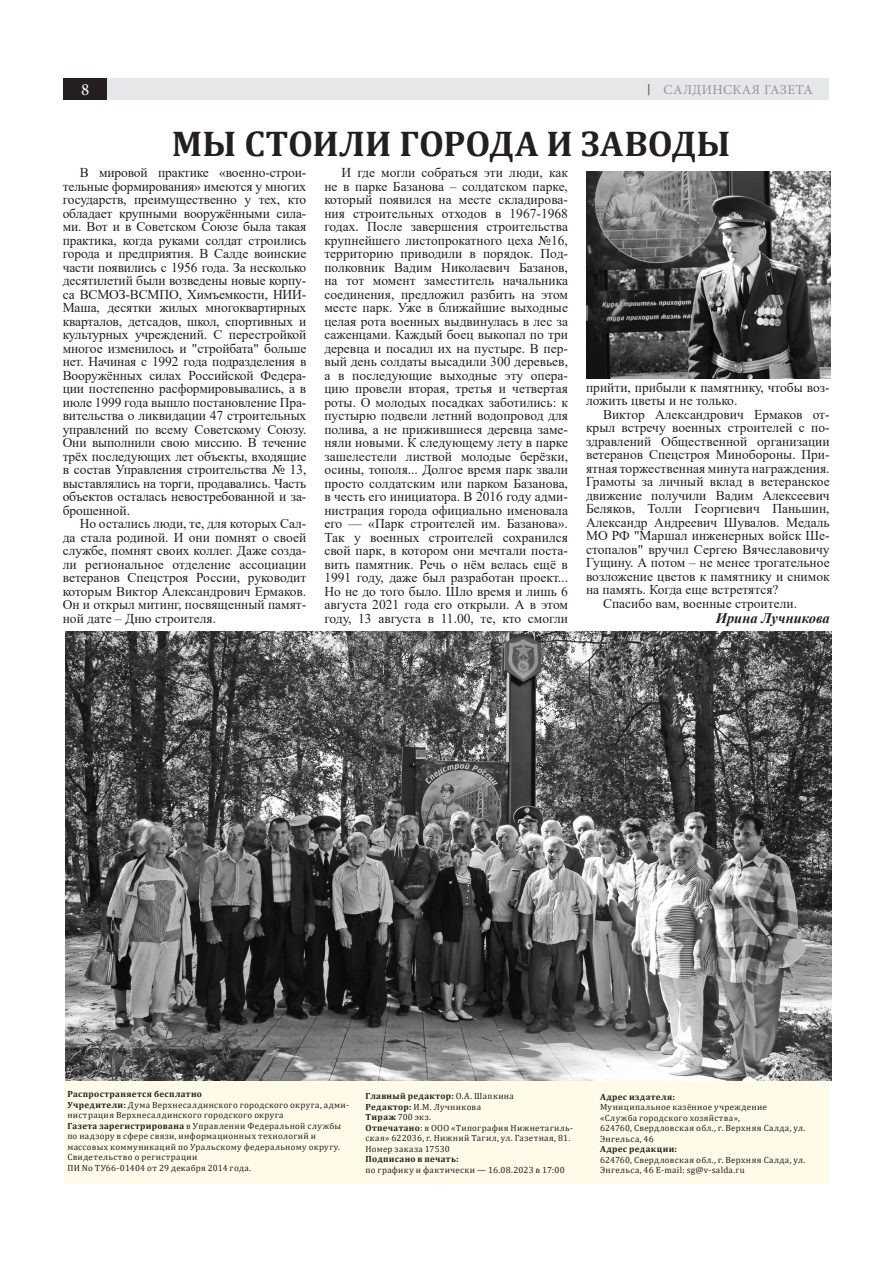
<style>
.page{position:relative;width:893px;height:1263px;background:#fff}
.page>*{position:absolute;margin:0;border:0;box-sizing:border-box;transform-origin:0 0}
.заг_статьи{font:700 36px "Cambria";color:#231f20}
.t1{font:17.25px "Minion Pro";color:#fff}
.t2{font:italic 700 14.55px "Times New Roman";color:#231f20}
.t3{font:13.5px/13.5px "Times New Roman";color:#231f20;text-align:justify}
.t4{font:13.5px "Minion Pro";letter-spacing:.03em;color:#939598}
.таблица{font:9px/10.5px "Cambria";letter-spacing:.035em;color:#231f20}
.таблица-2{font:700 9px "Cambria";letter-spacing:.04em;color:#231f20}
.s1{font-family:"Franklin Gothic";color:#57585a}
.s2{font-weight:700}
.s3{font-weight:400}
</style>
<div class="page">
<div style="left:104px;top:78px;width:725px;height:21px;background:#e6e7e9"></div>
<div style="left:64px;top:78px;width:43px;height:21px;background:#231f20"></div>
<div style="left:64px;top:1080px;width:765px;height:104px;background:#fffbe8"></div>
<img style="left:65px;top:631px;width:767px;height:449px">
<img style="left:587px;top:172px;width:243px;height:206px">
<p class="t1" style="left:81px;top:78px;width:10px">8</p>
<p class="t4" style="left:645px;top:80px;width:169px"><span class="s1">|</span> САЛДИНСКАЯ ГАЗЕТА</p>
<p class="заг_статьи" style="left:172px;top:119px;width:560px">МЫ СТОИЛИ ГОРОДА И ЗАВОДЫ</p>
<p class="t3" style="left:63px;top:166px;width:245px;text-indent:17px">В мировой практике «военно-строи&shy;тельные формирования» имеются у многих государств, преимущественно у тех, кто обладает крупными вооружёнными сила&shy;ми. Вот и в Советском Союзе была такая практика, когда руками солдат строились города и предприятия. В Салде воинские части появились с 1956 года. За несколько десятилетий были возведены новые корпу&shy;са ВСМОЗ-ВСМПО, Химъемкости, НИИ-Маша, десятки жилых многоквартирных кварталов, детсадов, школ, спортивных и культурных учреждений. С перестройкой многое изменилось и "стройбата" больше нет. Начиная с 1992 года подразделения в Вооружённых силах Российской Федера&shy;ции постепенно расформировывались, а в июле 1999 года вышло постановление Пра&shy;вительства о ликвидации 47 строительных управлений по всему Советскому Союзу.<br>Они выполнили свою миссию. В течение трёх последующих лет объекты, входящие в состав Управления строительства № 13, выставлялись на торги, продавались. Часть объектов осталась невостребованной и за&shy;брошенной.</p>
<p class="t3" style="left:63px;top:517px;width:245px;text-indent:17px">Но остались люди, те, для которых Сал&shy;да стала родиной. И они помнят о своей службе, помнят своих коллег. Даже созда&shy;ли региональное отделение ассоциации ветеранов Спецстроя России, руководит которым Виктор Александрович Ермаков.<br>Он и открыл митинг, посвященный памят&shy;ной дате – Дню строителя.</p>
<p class="t3" style="left:324px;top:166px;width:245px;text-indent:17px">И где могли собраться эти люди, как не в парке Базанова – солдатском парке, который появился на месте складирова&shy;ния строительных отходов в 1967-1968 годах. После завершения строительства крупнейшего листопрокатного цеха №16, территорию приводили в порядок. Под&shy;полковник Вадим Николаевич Базанов, на тот момент заместитель начальника соединения, предложил разбить на этом месте парк. Уже в ближайшие выходные целая рота военных выдвинулась в лес за саженцами. Каждый боец выкопал по три деревца и посадил их на пустыре. В пер&shy;вый день солдаты высадили 300 деревьев, а в последующие выходные эту опера&shy;цию провели вторая, третья и четвертая роты. О молодых посадках заботились: к пустырю подвели летний водопровод для полива, а не прижившиеся деревца заме&shy;няли новыми. К следующему лету в парке зашелестели листвой молодые берёзки, осины, тополя... Долгое время парк звали просто солдатским или парком Базанова, в честь его инициатора. В 2016 году адми&shy;нистрация города официально именовала его — «Парк строителей им. Базанова».<br>Так у военных строителей сохранился свой парк, в котором они мечтали поста&shy;вить памятник. Речь о нём велась ещё в 1991 году, даже был разработан проект...<br>Но не до того было. Шло время и лишь 6 августа 2021 года его открыли. А в этом году, 13 августа в 11.00, те, кто смогли</p>
<p class="t3" style="left:586px;top:380px;width:245px">прийти, прибыли к памятнику, чтобы воз&shy;ложить цветы и не только.</p>
<p class="t3" style="left:586px;top:407px;width:245px;text-indent:17px">Виктор Александрович Ермаков от&shy;крыл встречу военных строителей с по&shy;здравлений Общественной организации ветеранов Спецстроя Минобороны. При&shy;ятная торжественная минута награждения.<br>Грамоты за личный вклад в ветеранское движение получили Вадим Алексеевич Беляков, Толли Георгиевич Паньшин, Александр Андреевич Шувалов. Медаль МО РФ "Маршал инженерных войск Ше&shy;стопалов" вручил Сергею Вячеславовичу Гущину. А потом – не менее трогательное возложение цветов к памятнику и снимок на память. Когда еще встретятся?</p>
<p class="t3" style="left:603px;top:596px;width:195px">Спасибо вам, военные строители.</p>
<p class="t2" style="left:716px;top:608px;width:115px">Ирина Лучникова</p>
<p class="таблица-2" style="left:67px;top:1088px;width:136px">Распространяется бесплатно</p>
<p class="таблица" style="left:67px;top:1099px;width:283px"><span class="s2">Учредители:</span> Дума Верхнесалдинского городского округа, адми&shy;нистрация Верхнесалдинского городского округа</p>
<p class="таблица" style="left:67px;top:1120px;width:275px"><span class="s2">Газета зарегистрирована</span> в Управлении Федеральной службы по надзору в сфере связи, информационных технологий и массовых коммуникаций по Уральскому федеральному округу.<br>Свидетельство о регистрации</p>
<p class="таблица" style="left:67px;top:1162px;width:185px">ПИ No ТУ66-01404 от 29 декабря 2014 года.</p>
<p class="таблица-2" style="left:365px;top:1090px;width:150px">Главный редактор: <span class="s3">О.А. Шапкина</span></p>
<p class="таблица" style="left:365px;top:1101px;width:117px"><span class="s2">Редактор:</span> И.М. Лучникова</p>
<p class="таблица" style="left:365px;top:1112px;width:67px"><span class="s2">Тираж</span> 700 экз.</p>
<p class="таблица" style="left:365px;top:1122px;width:209px"><span class="s2">Отпечатано</span>: в ООО «Типография Нижнетагиль&shy;ская» 622036, г. Нижний Тагил, ул. Газетная, 81.</p>
<p class="таблица" style="left:365px;top:1143px;width:86px">Номер заказа 17530</p>
<p class="таблица-2" style="left:365px;top:1153px;width:95px">Подписано в печать:</p>
<p class="таблица" style="left:365px;top:1164px;width:201px">по графику и фактически — 16.08.2023 в 17:00</p>
<p class="таблица-2" style="left:600px;top:1090px;width:76px">Адрес издателя:</p>
<p class="таблица" style="left:600px;top:1102px;width:168px">Муниципальное казённое учреждение</p>
<p class="таблица" style="left:600px;top:1112px;width:142px">«Служба городского хозяйства»,</p>
<p class="таблица" style="left:600px;top:1123px;width:207px">624760, Свердловская обл., г. Верхняя Салда, ул.<br>Энгельса, 46</p>
<p class="таблица-2" style="left:600px;top:1143px;width:79px">Адрес редакции:</p>
<p class="таблица" style="left:600px;top:1154px;width:207px">624760, Свердловская обл., г. Верхняя Салда, ул.<br>Энгельса, 46 E-mail: sg@v-salda.ru</p>
</div>
